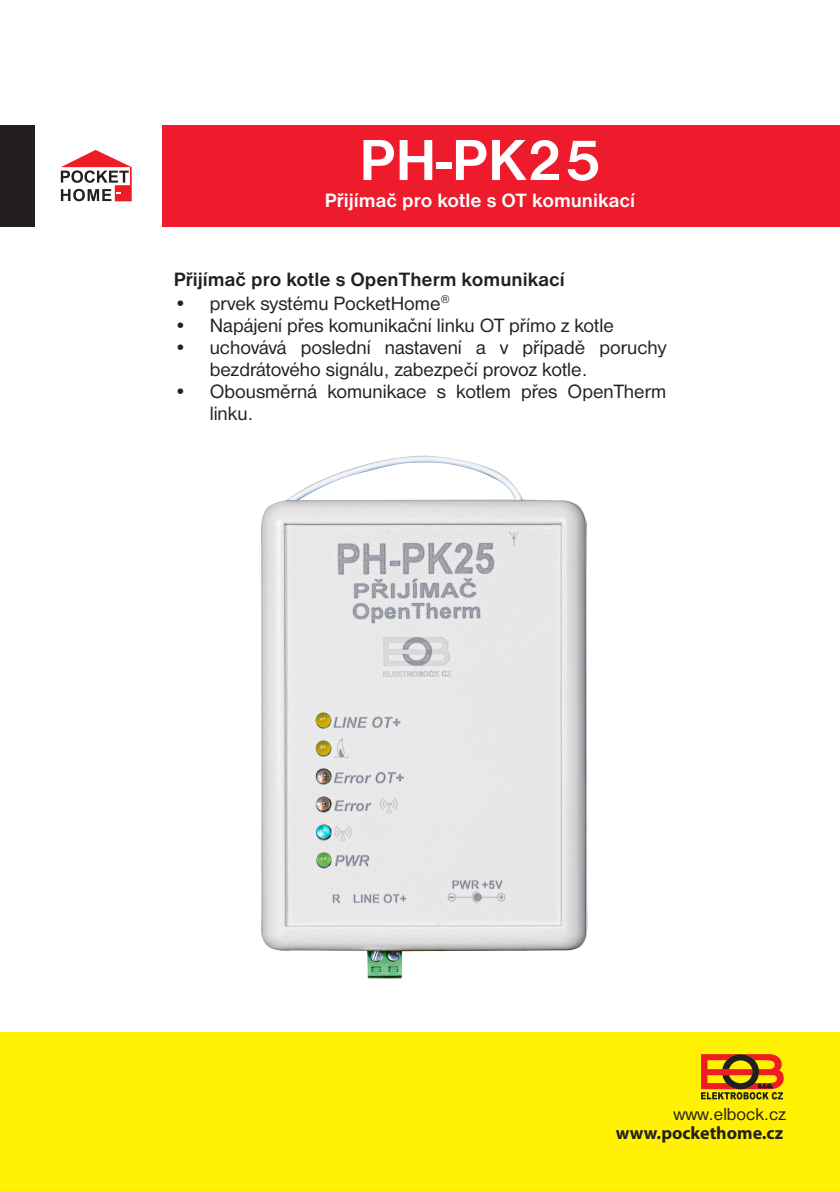
<style>
.page{position:relative;width:840px;height:1191px;background:#fff}
.page>*{position:absolute;margin:0;border:0;box-sizing:border-box;transform-origin:0 0}
.t1{font:700 60px "Nimbus Sans DOT";color:#fff}
.t2{font:20px/22px "Nimbus Sans DOT";color:#231f20}
.t3{font:700 20px "Nimbus Sans DOT";color:#231f20}
.t4{font:700 20px "Nimbus Sans DOT";color:#fff}
.t5{font:700 18px "Myriad Pro";color:#231f20}
.t6{font:18px "Nimbus Sans DOT";color:#231f20}
</style>
<div class="page">
<div style="left:0;top:1032px;width:839px;height:159px;background:#fff101"></div>
<svg style="left:701px;top:1054px;width:82px;height:45px"></svg>
<div style="left:162px;top:125px;width:677px;height:101px;background:#ee1b2d"></div>
<div style="left:0;top:125px;width:34px;height:101px;background:#231f20"></div>
<svg style="left:61px;top:150px;width:71px;height:51px"></svg>
<img style="left:261px;top:455px;width:327px;height:524px">
<p class="t1" style="left:359px;top:126px;width:243px">PH-PK25</p>
<p class="t4" style="left:324px;top:189px;width:312px">Přijímač pro kotle s OT komunikací</p>
<p class="t3" style="left:173px;top:268px;width:392px">Přijímač pro kotle s OpenTherm komunikací</p>
<p class="t2" style="left:173px;top:292px;width:278px">• prvek systému PocketHome<sup>®</sup></p>
<p class="t2" style="left:173px;top:314px;width:441px">• Napájení přes komunikační linku OT přímo z kotle</p>
<p class="t2" style="left:209px;top:336px;width:458px;text-indent:-36px">• uchovává poslední nastavení a v případě poruchy bezdrátového signálu, zabezpečí provoz kotle.</p>
<p class="t2" style="left:209px;top:380px;width:458px;text-indent:-36px">• Obousměrná komunikace s kotlem přes OpenTherm linku.</p>
<p class="t6" style="left:673px;top:1103px;width:114px">www.elbock.cz</p>
<p class="t5" style="left:615px;top:1123px;width:169px">www.pockethome.cz</p>
</div>
